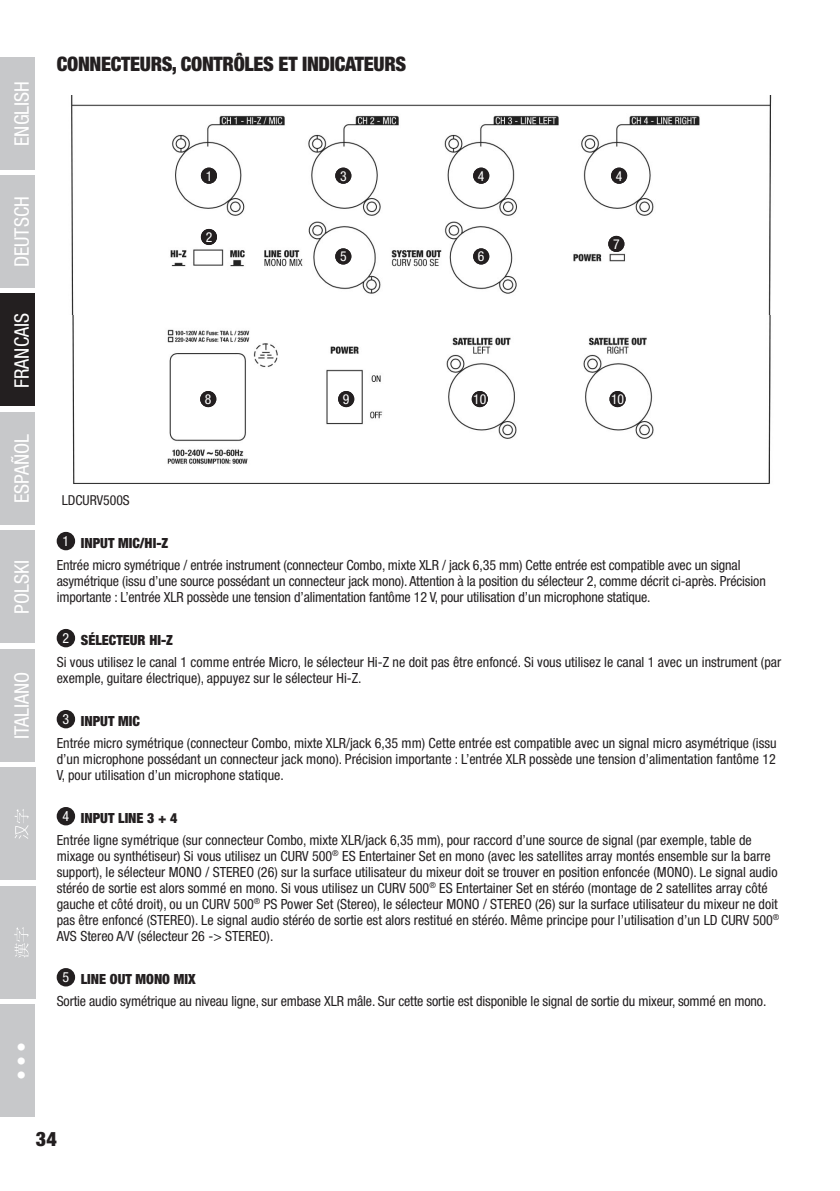
<style>
.page{position:relative;width:840px;height:1191px;background:#fff}
.page>*{position:absolute;margin:0;border:0;box-sizing:border-box;transform-origin:0 0}
.t1{font:condensed 20px "Helvetica Neue LT Std";color:#fff}
.t2{font:900 condensed 20px "Helvetica Neue LT Pro";letter-spacing:-.015em;color:#231f20}
.t3{font:300 condensed 20px "Helvetica Neue LT Pro";color:#fff}
.t4{font:900 condensed 20px "Helvetica Neue LT Std";color:#231f20}
.t5{font:condensed 14px/16px "Helvetica Neue LT Pro";color:#231f20}
.t6{font:condensed 13.8px "Helvetica Neue LT Pro";color:#fff}
.t7{font:condensed 13.8px "Helvetica Neue LT Pro";color:#231f20}
.s1{color:#fff}
.s2{font-weight:900}
</style>
<div class="page">
<div style="left:0;top:175px;width:35px;height:113px;background:#c7c8ca"></div>
<div style="left:0;top:57px;width:35px;height:112px;background:#c7c8ca"></div>
<div style="left:0;top:293px;width:35px;height:113px;background:#231f20"></div>
<div style="left:0;top:412px;width:35px;height:113px;background:#c7c8ca"></div>
<div style="left:0;top:530px;width:35px;height:113px;background:#c7c8ca"></div>
<div style="left:0;top:649px;width:35px;height:112px;background:#c7c8ca"></div>
<div style="left:0;top:767px;width:35px;height:113px;background:#c7c8ca"></div>
<svg style="left:15px;top:809px;width:14px;height:30px"></svg>
<div style="left:0;top:885px;width:35px;height:113px;background:#c7c8ca"></div>
<svg style="left:14px;top:927px;width:15px;height:30px"></svg>
<div style="left:0;top:1004px;width:35px;height:113px;background:#c7c8ca"></div>
<img style="left:71px;top:96px;width:701px;height:388px">
<div style="left:201px;top:168px;width:16px;height:16px;background:#231f20;border-radius:50%"></div>
<div style="left:335px;top:168px;width:16px;height:16px;background:#231f20;border-radius:50%"></div>
<div style="left:473px;top:168px;width:16px;height:16px;background:#231f20;border-radius:50%"></div>
<div style="left:610px;top:168px;width:16px;height:16px;background:#231f20;border-radius:50%"></div>
<div style="left:335px;top:248px;width:16px;height:16px;background:#231f20;border-radius:50%"></div>
<div style="left:473px;top:248px;width:16px;height:16px;background:#231f20;border-radius:50%"></div>
<div style="left:608px;top:236px;width:16px;height:16px;background:#231f20;border-radius:50%"></div>
<div style="left:201px;top:229px;width:16px;height:16px;background:#231f20;border-radius:50%"></div>
<div style="left:200px;top:391px;width:16px;height:16px;background:#231f20;border-radius:50%"></div>
<div style="left:338px;top:391px;width:16px;height:16px;background:#231f20;border-radius:50%"></div>
<div style="left:471px;top:391px;width:16px;height:16px;background:#231f20;border-radius:50%"></div>
<div style="left:609px;top:391px;width:16px;height:16px;background:#231f20;border-radius:50%"></div>
<div style="left:58px;top:533px;width:16px;height:16px;background:#231f20;border-radius:50%"></div>
<div style="left:57px;top:532px;width:18px;height:18px;border:2px solid #231f20;border-radius:50%"></div>
<div style="left:58px;top:630px;width:16px;height:16px;background:#231f20;border-radius:50%"></div>
<div style="left:57px;top:629px;width:18px;height:18px;border:2px solid #231f20;border-radius:50%"></div>
<div style="left:58px;top:711px;width:16px;height:16px;background:#231f20;border-radius:50%"></div>
<div style="left:57px;top:710px;width:18px;height:18px;border:2px solid #231f20;border-radius:50%"></div>
<div style="left:58px;top:808px;width:16px;height:16px;background:#231f20;border-radius:50%"></div>
<div style="left:57px;top:807px;width:18px;height:18px;border:2px solid #231f20;border-radius:50%"></div>
<div style="left:58px;top:969px;width:16px;height:16px;background:#231f20;border-radius:50%"></div>
<div style="left:57px;top:968px;width:18px;height:18px;border:2px solid #231f20;border-radius:50%"></div>
<h1 class="t1" style="left:10px;top:146px;width:66px;rotate:-90deg">ENGLISH</h1>
<h1 class="t1" style="left:10px;top:267px;width:73px;rotate:-90deg">DEUTSCH</h1>
<h1 class="t1" style="left:10px;top:388px;width:76px;rotate:-90deg">FRANCAIS</h1>
<h1 class="t1" style="left:10px;top:503px;width:71px;rotate:-90deg">ESPAÑOL</h1>
<h1 class="t1" style="left:10px;top:614px;width:55px;rotate:-90deg">POLSKI</h1>
<h1 class="t1" style="left:10px;top:739px;width:69px;rotate:-90deg">ITALIANO</h1>
<h1 class="t3" style="left:10px;top:1080px;width:40px;rotate:-90deg">•••</h1>
<h1 class="t2" style="left:57px;top:52px;width:351px">CONNECTEURS, CONTRÔLES ET INDICATEURS</h1>
<p class="t6" style="left:205px;top:168px;width:8px">1</p>
<p class="t6" style="left:340px;top:168px;width:8px">3</p>
<p class="t6" style="left:477px;top:168px;width:8px">4</p>
<p class="t6" style="left:615px;top:168px;width:8px">4</p>
<p class="t6" style="left:205px;top:229px;width:8px">2</p>
<p class="t6" style="left:340px;top:248px;width:8px">5</p>
<p class="t6" style="left:477px;top:248px;width:8px">6</p>
<p class="t6" style="left:612px;top:236px;width:8px">7</p>
<p class="t6" style="left:205px;top:391px;width:8px">8</p>
<p class="t6" style="left:343px;top:391px;width:8px">9</p>
<p class="t6" style="left:473px;top:391px;width:15px">10</p>
<p class="t6" style="left:610px;top:391px;width:15px">10</p>
<p class="t7" style="left:62px;top:491px;width:70px">LDCURV500S</p>
<p class="t5" style="left:57px;top:532px;width:685px;line-height:21.6px;text-indent:6px"><span class="s1">1</span> <span class="s2">INPUT MIC/HI-Z<br></span>Entrée micro symétrique / entrée instrument (connecteur Combo, mixte XLR / jack 6,35 mm) Cette entrée est compatible avec un signal</p>
<p class="t5" style="left:57px;top:572px;width:710px">asymétrique (issu d’une source possédant un connecteur jack mono). Attention à la position du sélecteur 2, comme décrit ci-après. Précision importante : L’entrée XLR possède une tension d’alimentation fantôme 12 V, pour utilisation d’un microphone statique.</p>
<p class="t5" style="left:57px;top:629px;width:725px;line-height:21.6px;text-indent:6px"><span class="s1">2</span> <span class="s2">SÉLECTEUR HI-Z<br></span>Si vous utilisez le canal 1 comme entrée Micro, le sélecteur Hi-Z ne doit pas être enfoncé. Si vous utilisez le canal 1 avec un instrument (par</p>
<p class="t5" style="left:57px;top:669px;width:306px">exemple, guitare électrique), appuyez sur le sélecteur Hi-Z.</p>
<p class="t5" style="left:57px;top:710px;width:721px;line-height:21.6px;text-indent:6px"><span class="s1">3</span> <span class="s2">INPUT MIC<br></span>Entrée micro symétrique (connecteur Combo, mixte XLR/jack 6,35 mm) Cette entrée est compatible avec un signal micro asymétrique (issu</p>
<p class="t5" style="left:57px;top:750px;width:720px">d’un microphone possédant un connecteur jack mono). Précision importante : L’entrée XLR possède une tension d’alimentation fantôme 12<br>V, pour utilisation d’un microphone statique.</p>
<p class="t5" style="left:57px;top:807px;width:696px;line-height:21.6px;text-indent:6px"><span class="s1">4</span> <span class="s2">INPUT LINE 3 + 4<br></span>Entrée ligne symétrique (sur connecteur Combo, mixte XLR/jack 6,35 mm), pour raccord d’une source de signal (par exemple, table de</p>
<p class="t5" style="left:57px;top:847px;width:723px">mixage ou synthétiseur) Si vous utilisez un CURV 500<sup>®</sup> ES Entertainer Set en mono (avec les satellites array montés ensemble sur la barre support), le sélecteur MONO / STEREO (26) sur la surface utilisateur du mixeur doit se trouver en position enfoncée (MONO). Le signal audio stéréo de sortie est alors sommé en mono. Si vous utilisez un CURV 500<sup>®</sup> ES Entertainer Set en stéréo (montage de 2 satellites array côté gauche et côté droit), ou un CURV 500<sup>®</sup> PS Power Set (Stereo), le sélecteur MONO / STEREO (26) sur la surface utilisateur du mixeur ne doit pas être enfoncé (STEREO). Le signal audio stéréo de sortie est alors restitué en stéréo. Même principe pour l’utilisation d’un LD CURV 500<sup>® </sup>AVS Stereo A/V (sélecteur 26 -&gt; STEREO).</p>
<p class="t5" style="left:57px;top:968px;width:710px;line-height:21.6px;text-indent:6px"><span class="s1">5</span> <span class="s2">LINE OUT MONO MIX<br></span>Sortie audio symétrique au niveau ligne, sur embase XLR mâle. Sur cette sortie est disponible le signal de sortie du mixeur, sommé en mono.</p>
<h1 class="t4" style="left:36px;top:1126px;width:22px">34</h1>
</div>
